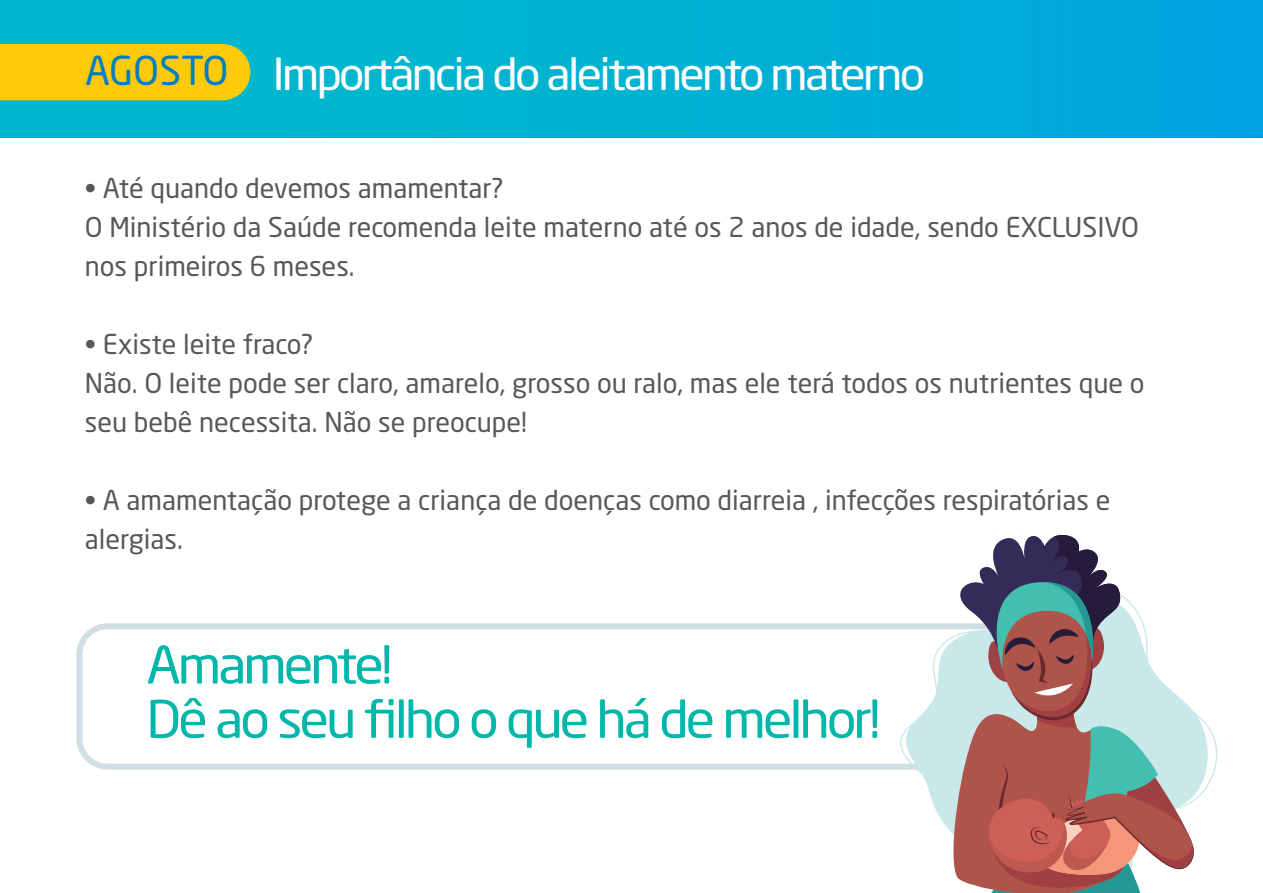
<style>
.page{position:relative;width:1263px;height:893px;background:#fff}
.page>*{position:absolute;margin:0;border:0;box-sizing:border-box;transform-origin:0 0}
.t1{font:51.15px/54.3px "Neo Sans Std";letter-spacing:-.06em;color:#00b7aa;scale:1.07 1}
.t2{font:43.65px "Neo Sans Std";letter-spacing:-.06em;color:#fff;scale:1.07 1}
.t3{font:39.45px "Neo Sans Std";color:#007ec5}
.t4{font:27px/39px "Neo Sans Std";color:#57585a}
</style>
<div class="page">
<div style="left:76px;top:623px;width:953px;height:147px;border:6px solid #d2dfe2;border-radius:28px"></div>
<svg style="left:906px;top:623px;width:304px;height:202px"></svg>
<div style="left:0;top:0;width:1263px;height:137px;background:linear-gradient(to right,#02bbc9,#00a6de)"></div>
<svg style="left:945px;top:534px;width:258px;height:359px"></svg>
<div style="left:0;top:44px;width:250px;height:56px;background:#feca0a"></div>
<h3 class="t3" style="left:85px;top:46px;width:145px">AGOSTO</h3>
<h2 class="t2" style="left:272px;top:47px;width:611px">Importância do aleitamento materno</h2>
<p class="t4" style="left:85px;top:168px;width:1056px">• Até quando devemos amamentar?<br>O Ministério da Saúde recomenda leite materno até os 2 anos de idade, sendo EXCLUSIVO nos primeiros 6 meses.</p>
<p class="t4" style="left:85px;top:324px;width:1061px">• Existe leite fraco?<br>Não. O leite pode ser claro, amarelo, grosso ou ralo, mas ele terá todos os nutrientes que o seu bebê necessita. Não se preocupe!</p>
<p class="t4" style="left:85px;top:480px;width:1027px">• A amamentação protege a criança de doenças como diarreia , infecções respiratórias e alergias.</p>
<h1 class="t1" style="left:146px;top:637px;width:688px">Amamente!<br>Dê ao seu filho o que há de melhor!</h1>
</div>
